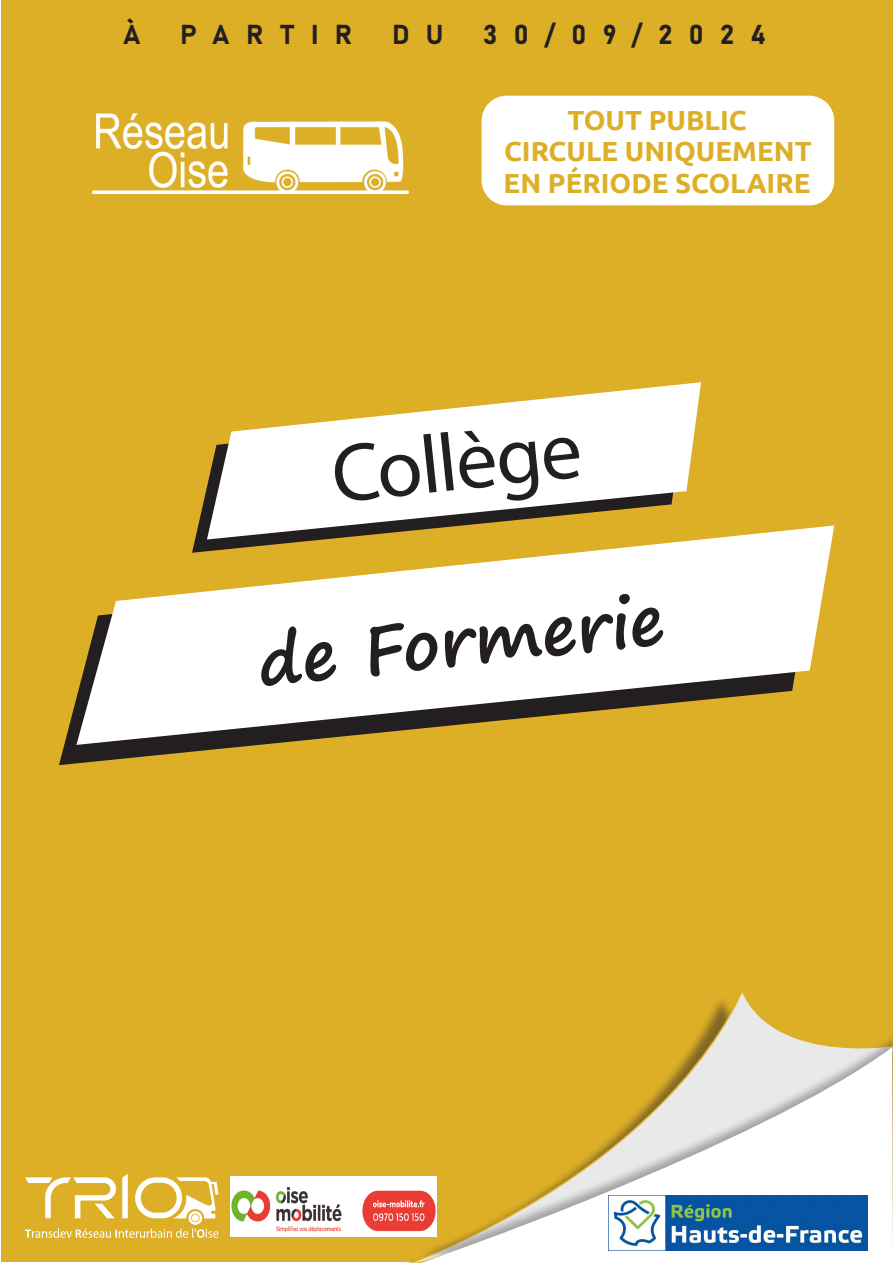
<style>
.page{position:relative;width:893px;height:1263px;background:#fff}
.page>*{position:absolute;margin:0;border:0;box-sizing:border-box;transform-origin:0 0}
.TITRE_ligne_FICHE{font:82.5px "Myriad Pro";color:#231f20}
.TITRE_ligne_FICHE-2{font:700 67.5px "Segoe Print";color:#231f20}
.t1{font:700 27.6px/31.7px "Ubuntu";color:#ddaf27;text-align:center}
.t2{font:27px "Bahnschrift";letter-spacing:.605em;color:#231f20}
</style>
<div class="page">
<div style="left:1px;top:1px;width:891px;height:1261px;background:#ddaf27"></div>
<img style="left:26px;top:1174px;width:193px;height:64px">
<div style="left:371px;top:995px;width:522px;height:268px;background:#ddaf27"></div>
<svg style="left:398px;top:989px;width:495px;height:274px"></svg>
<div style="left:419px;top:1031px;width:474px;height:231px;background:#231f20;opacity:.35"></div>
<svg style="left:421px;top:1046px;width:472px;height:217px"></svg>
<img style="left:231px;top:1177px;width:206px;height:59px">
<svg style="left:59px;top:700px;width:198px;height:65px"></svg>
<svg style="left:76px;top:525px;width:758px;height:220px;fill:#fff"></svg>
<svg style="left:192px;top:487px;width:494px;height:66px"></svg>
<svg style="left:207px;top:382px;width:494px;height:157px;fill:#fff"></svg>
<img style="left:92px;top:113px;width:316px;height:81px">
<div style="left:482px;top:96px;width:352px;height:109px;background:#fff;border-radius:25px"></div>
<img style="left:608px;top:1195px;width:259px;height:55px">
<p class="t2" style="left:123px;top:14px;width:19px">À</p>
<p class="t2" style="left:180px;top:14px;width:174px">PARTIR</p>
<p class="t2" style="left:392px;top:14px;width:53px">D U</p>
<p class="t2" style="left:483px;top:14px;width:284px">30/09/2024</p>
<p class="t1" style="left:504px;top:104px;width:309px">TOUT PUBLIC<br>CIRCULE UNIQUEMENT<br>EN PÉRIODE SCOLAIRE</p>
<p class="TITRE_ligne_FICHE" style="left:327px;top:424px;width:252px;rotate:-6deg">Collège</p>
<p class="TITRE_ligne_FICHE-2" style="left:251px;top:601px;width:410px;rotate:-6deg">de Formerie</p>
</div>
